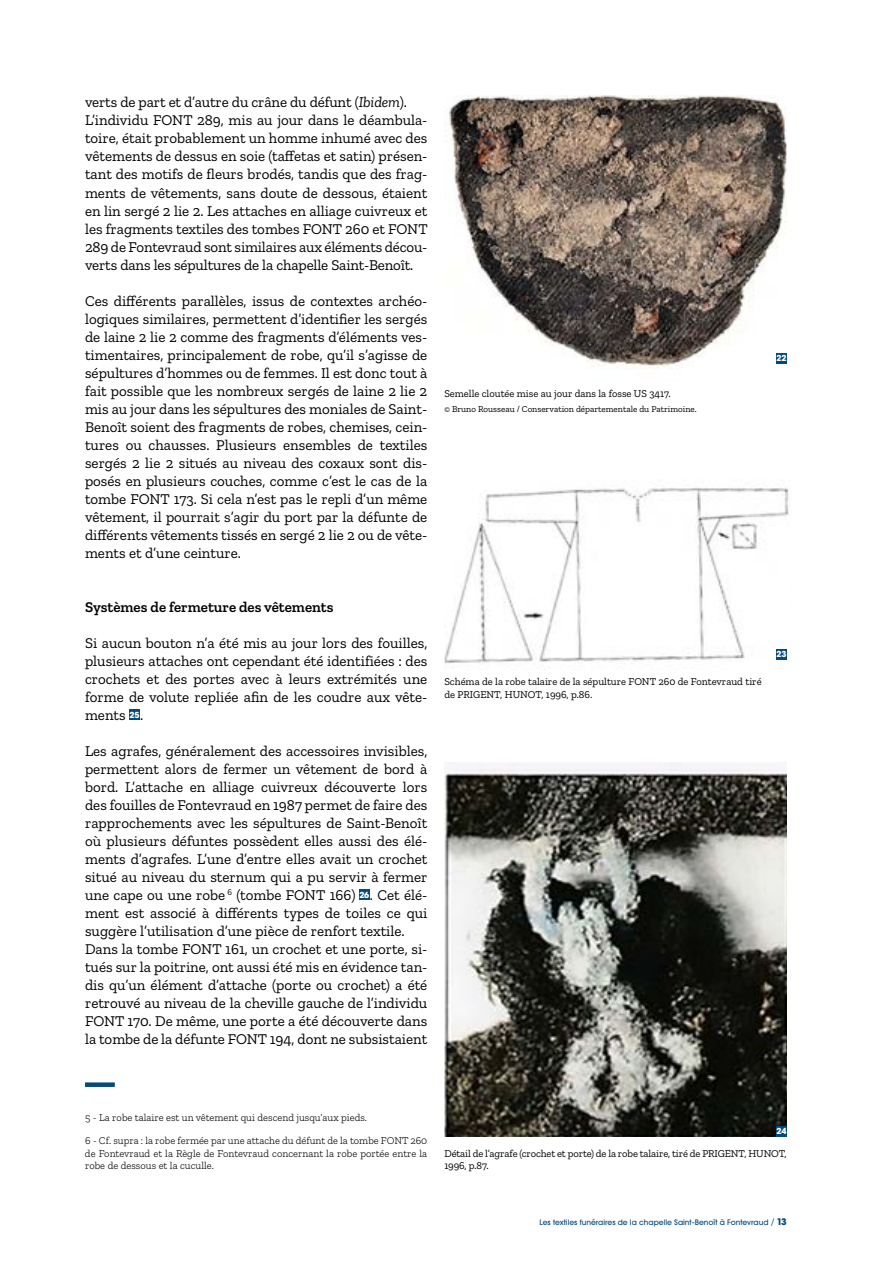
<style>
.page{position:relative;width:893px;height:1263px;background:#fff}
.page>*{position:absolute;margin:0;border:0;box-sizing:border-box;transform-origin:0 0}
.t1{font:15px/18px "Zilla Slab";color:#000}
.t2{font:600 15px "Zilla Slab";color:#000}
.t3{font:10.5px/12.6px "Zilla Slab";color:#000}
.t4{font:300 10.5px/12.6px "Zilla Slab";color:#000;text-align:justify}
.t5{font:9px "Zilla Slab";color:#000}
.t6{font:700 8.25px "Avant Garde Gothic ITC";color:#fff}
.t7{font:500 7.5px "Avant Garde Gothic ITC";color:#04487c}
.s1{font-style:italic}
.s2{font-family:"Avant Garde Gothic ITC";font-weight:700;font-size:8.25px;color:#fff}
.s3{font-weight:400;font-size:9px}
.s4{font-weight:700;font-size:9px}
</style>
<div class="page">
<div style="left:129px;top:709px;width:11px;height:10px;background:#04487c"></div>
<div style="left:359px;top:889px;width:11px;height:10px;background:#04487c"></div>
<img style="left:447px;top:96px;width:340px;height:273px">
<img style="left:444px;top:488px;width:345px;height:180px">
<img style="left:444px;top:762px;width:343px;height:374px">
<div style="left:85px;top:1082px;width:30px;height:5px;background:#04487c"></div>
<div style="left:776px;top:353px;width:11px;height:10px;background:#04487c"></div>
<div style="left:776px;top:649px;width:11px;height:10px;background:#04487c"></div>
<div style="left:776px;top:1126px;width:11px;height:10px;background:#04487c"></div>
<p class="t1" style="left:85px;top:94px;width:344px">verts de part et d’autre du crâne du défunt (<span class="s1">Ibidem</span>).<br>L’individu FONT 289, mis au jour dans le déambula&shy;toire, était probablement un homme inhumé avec des vêtements de dessus en soie (taffetas et satin) présen&shy;tant des motifs de fleurs brodés, tandis que des frag&shy;ments de vêtements, sans doute de dessous, étaient en lin sergé 2 lie 2. Les attaches en alliage cuivreux et les fragments textiles des tombes FONT 260 et FONT 289 de Fontevraud sont similaires aux éléments décou&shy;verts dans les sépultures de la chapelle Saint-Benoît.</p>
<p class="t1" style="left:85px;top:292px;width:344px;text-align:justify">Ces différents parallèles, issus de contextes archéo&shy;logiques similaires, permettent d’identifier les sergés de laine 2 lie 2 comme des fragments d’éléments ves&shy;timentaires, principalement de robe, qu’il s’agisse de sépultures d’hommes ou de femmes. Il est donc tout à fait possible que les nombreux sergés de laine 2 lie 2 mis au jour dans les sépultures des moniales de Saint-Benoît soient des fragments de robes, chemises, cein&shy;tures ou chausses. Plusieurs ensembles de textiles sergés 2 lie 2 situés au niveau des coxaux sont dis&shy;posés en plusieurs couches, comme c’est le cas de la tombe FONT 173. Si cela n’est pas le repli d’un même vêtement, il pourrait s’agir du port par la défunte de différents vêtements tissés en sergé 2 lie 2 ou de vête&shy;ments et d’une ceinture.</p>
<p class="t2" style="left:85px;top:598px;width:250px">Systèmes de fermeture des vêtements</p>
<p class="t1" style="left:85px;top:634px;width:344px;text-align:justify">Si aucun bouton n’a été mis au jour lors des fouilles, plusieurs attaches ont cependant été identifiées : des crochets et des portes avec à leurs extrémités une forme de volute repliée afin de les coudre aux vête&shy;ments <span class="s2">25</span>.</p>
<p class="t1" style="left:85px;top:742px;width:344px">Les agrafes, généralement des accessoires invisibles, permettent alors de fermer un vêtement de bord à bord. L’attache en alliage cuivreux découverte lors des fouilles de Fontevraud en 1987 permet de faire des rapprochements avec les sépultures de Saint-Benoît où plusieurs défuntes possèdent elles aussi des élé&shy;ments d’agrafes. L’une d’entre elles avait un crochet situé au niveau du sternum qui a pu servir à fermer une cape ou une robe <sup>6</sup> (tombe FONT 166) <span class="s2">26</span>. Cet élé&shy;ment est associé à différents types de toiles ce qui suggère l’utilisation d’une pièce de renfort textile.<br>Dans la tombe FONT 161, un crochet et une porte, si&shy;tués sur la poitrine, ont aussi été mis en évidence tan&shy;dis qu’un élément d’attache (porte ou crochet) a été retrouvé au niveau de la cheville gauche de l’individu FONT 170. De même, une porte a été découverte dans la tombe de la défunte FONT 194, dont ne subsistaient</p>
<p class="t3" style="left:444px;top:387px;width:228px">Semelle cloutée mise au jour dans la fosse US 3417.</p>
<p class="t5" style="left:444px;top:404px;width:254px">© Bruno Rousseau / Conservation départementale du Patrimoine.</p>
<p class="t6" style="left:776px;top:353px;width:11px">22</p>
<p class="t3" style="left:444px;top:675px;width:319px">Schéma de la robe talaire de la sépulture FONT 260 de Fontevraud tiré de PRIGENT, HUNOT, 1996, p.86.</p>
<p class="t6" style="left:777px;top:649px;width:11px">23</p>
<p class="t4" style="left:85px;top:1111px;width:284px">5 - La robe talaire est un vêtement qui descend jusqu’aux pieds.</p>
<p class="t4" style="left:85px;top:1134px;width:344px">6 - Cf. supra : la robe fermée par une attache du défunt de la tombe FONT 260 de Fontevraud et la Règle de Fontevraud concernant la robe portée entre la robe de dessous et la cuculle.</p>
<p class="t6" style="left:777px;top:1126px;width:11px">24</p>
<p class="t3" style="left:444px;top:1147px;width:344px">Détail de l’agrafe (crochet et porte) de la robe talaire, tiré de PRIGENT, HUNOT,<br>1996, p.87.</p>
<p class="t7" style="left:540px;top:1218px;width:249px">Les textiles funéraires de la chapelle Saint-Benoît à Fontevraud <span class="s3">/</span> <span class="s4">13</span></p>
</div>
